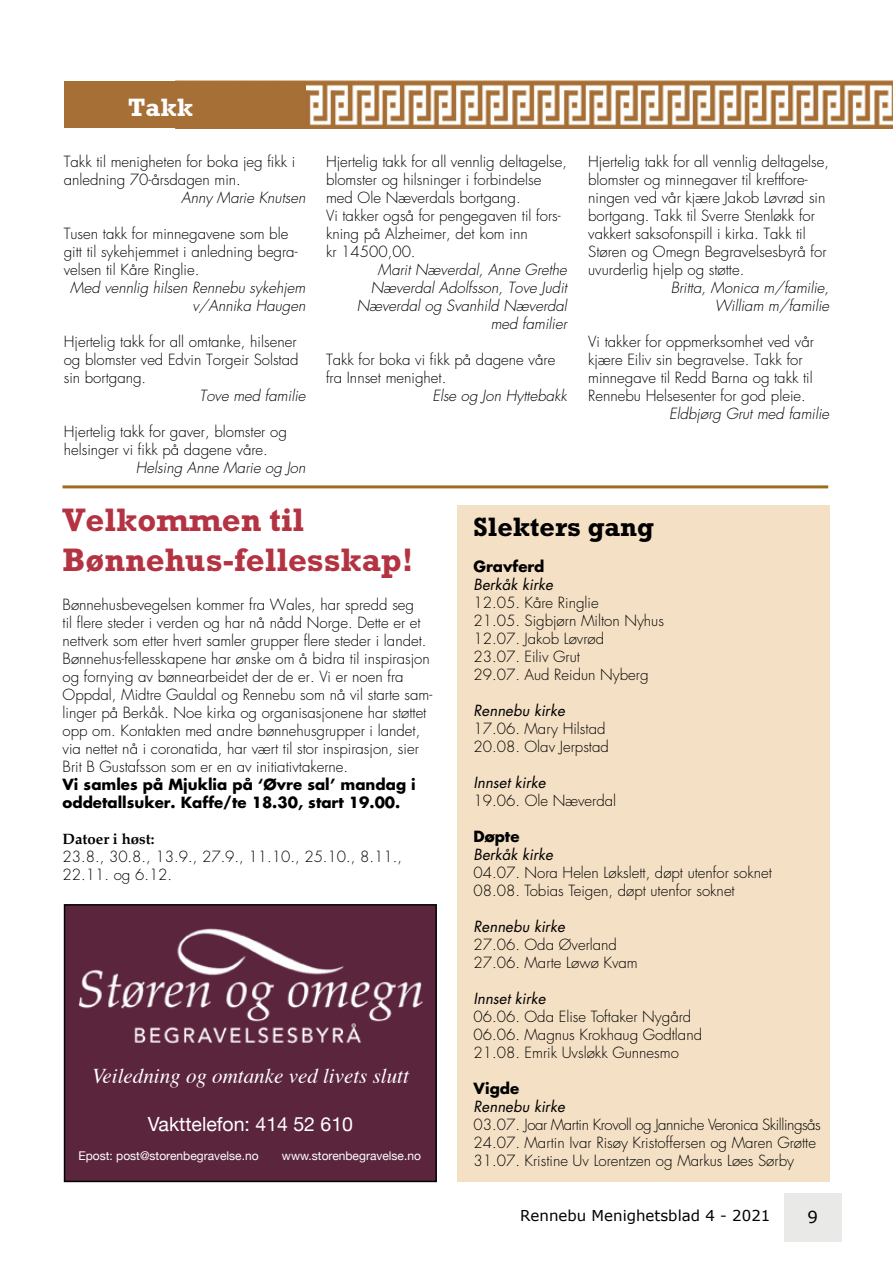
<style>
.page{position:relative;width:893px;height:1263px;background:#fff}
.page>*{position:absolute;margin:0;border:0;box-sizing:border-box;transform-origin:0 0}
.t1{font:700 33px/39.6px "Rockwell";color:#b43342}
.t2{font:700 27px "Rockwell";color:#000}
.t3{font:700 25.5px "Rockwell";color:#fff}
.t4{font:italic 21px "Times";color:#fff}
.t5{font:19.5px "Helvetica Neue";color:#fff}
.t6{font:16.5px "Verdana";color:#000}
.t7{font:300 15px/18px "Futura";color:#000}
.t8{font:italic 300 15px/18px "Futura";color:#000;text-align:right}
.t9{font:700 15px/18px "Futura";color:#000}
.t10{font:italic 15px "Futura";color:#000}
.t11{font:15px "Verdana";color:#000}
.t12{font:700 15px "Palatino";color:#000}
.t13{font:12px "Helvetica Neue";color:#fff}
</style>
<div class="page">
<div style="left:784px;top:1193px;width:57px;height:49px;background:#e9e9e8"></div>
<hr style="left:63px;top:485px;width:765px;height:3px;background:#9c6d1f">
<img style="left:305px;top:81px;width:588px;height:47px">
<div style="left:64px;top:81px;width:241px;height:47px;background:#a66f36"></div>
<div style="left:65px;top:905px;width:370px;height:276px;background:#5c253e"></div>
<img style="left:78px;top:928px;width:345px;height:116px">
<div style="left:64px;top:904px;width:373px;height:278px;border:2px solid #000"></div>
<div style="left:457px;top:506px;width:372px;height:676px;background:#f4e0c4"></div>
<h3 class="t3" style="left:128px;top:93px;width:67px">Takk</h3>
<p class="t7" style="left:64px;top:153px;width:233px">Takk til menigheten for boka jeg fikk i anledning 70-årsdagen min.</p>
<p class="t8" style="left:181px;top:189px;width:126px">Anny Marie Knutsen</p>
<p class="t7" style="left:64px;top:225px;width:235px">Tusen takk for minnegavene som ble gitt til sykehjemmet i anledning begra&shy;velsen til Kåre Ringlie.</p>
<p class="t8" style="left:70px;top:279px;width:237px">Med vennlig hilsen Rennebu sykehjem v/Annika Haugen</p>
<p class="t7" style="left:64px;top:333px;width:236px">Hjertelig takk for all omtanke, hilsener og blomster ved Edvin Torgeir Solstad sin bortgang.</p>
<p class="t8" style="left:200px;top:387px;width:107px">Tove med familie</p>
<p class="t7" style="left:64px;top:423px;width:225px">Hjertelig takk for gaver, blomster og helsinger vi fikk på dagene våre.</p>
<p class="t8" style="left:136px;top:459px;width:171px">Helsing Anne Marie og Jon</p>
<p class="t7" style="left:326px;top:153px;width:242px">Hjertelig takk for all vennlig deltagelse, blomster og hilsninger i forbindelse med Ole Næverdals bortgang.<br>Vi takker også for pengegaven til fors&shy;kning på Alzheimer, det kom inn<br>kr 14500,00.</p>
<p class="t8" style="left:357px;top:261px;width:212px">Marit Næverdal, Anne Grethe<br>Næverdal Adolfsson, Tove Judit<br>Næverdal og Svanhild Næverdal med familier</p>
<p class="t7" style="left:326px;top:351px;width:231px">Takk for boka vi fikk på dagene våre fra Innset menighet.</p>
<p class="t8" style="left:432px;top:387px;width:136px">Else og Jon Hyttebakk</p>
<p class="t7" style="left:588px;top:153px;width:242px">Hjertelig takk for all vennlig deltagelse, blomster og minnegaver til kreftfore&shy;ningen ved vår kjære Jakob Løvrød sin bortgang. Takk til Sverre Stenløkk for vakkert saksofonspill i kirka. Takk til Støren og Omegn Begravelsesbyrå for uvurderlig hjelp og støtte.</p>
<p class="t8" style="left:671px;top:279px;width:160px">Britta, Monica m/familie,<br>William m/familie</p>
<p class="t7" style="left:588px;top:333px;width:227px">Vi takker for oppmerksomhet ved vår kjære Eiliv sin begravelse. Takk for minnegave til Redd Barna og takk til Rennebu Helsesenter for god pleie.</p>
<p class="t8" style="left:669px;top:405px;width:161px">Eldbjørg Grut med familie</p>
<h1 class="t1" style="left:63px;top:500px;width:352px">Velkommen til<br>Bønnehus-fellesskap!</h1>
<p class="t7" style="left:63px;top:596px;width:371px">Bønnehusbevegelsen kommer fra Wales, har spredd seg<br>til flere steder i verden og har nå nådd Norge. Dette er et nettverk som etter hvert samler grupper flere steder i landet.<br>Bønnehus-fellesskapene har ønske om å bidra til inspirasjon og fornying av bønnearbeidet der de er. Vi er noen fra Oppdal, Midtre Gauldal og Rennebu som nå vil starte sam&shy;linger på Berkåk. Noe kirka og organisasjonene har støttet opp om. Kontakten med andre bønnehusgrupper i landet, via nettet nå i coronatida, har vært til stor inspirasjon, sier Brit B Gustafsson som er en av initiativtakerne.</p>
<p class="t9" style="left:63px;top:775px;width:355px">Vi samles på Mjuklia på ‘Øvre sal’ mandag i oddetallsuker. Kaffe/te 18.30, start 19.00.</p>
<p class="t12" style="left:63px;top:830px;width:94px">Datoer i høst:</p>
<p class="t7" style="left:63px;top:848px;width:341px">23.8., 30.8., 13.9., 27.9., 11.10., 25.10., 8.11.,<br>22.11. og 6.12.</p>
<h3 class="t4" style="left:92px;top:1057px;width:318px">Veiledning og omtanke ved livets slutt</h3>
<h3 class="t5" style="left:148px;top:1112px;width:207px">Vakttelefon: 414 52 610</h3>
<p class="t13" style="left:78px;top:1148px;width:182px">Epost: post@storenbegravelse.no</p>
<p class="t13" style="left:282px;top:1148px;width:140px">www.storenbegravelse.no</p>
<h2 class="t2" style="left:473px;top:511px;width:182px">Slekters gang</h2>
<p class="t9" style="left:473px;top:557px;width:72px">Gravferd</p>
<p class="t10" style="left:473px;top:575px;width:81px">Berkåk kirke</p>
<p class="t7" style="left:473px;top:594px;width:192px">12.05. Kåre Ringlie<br>21.05. Sigbjørn Milton Nyhus<br>12.07. Jakob Løvrød<br>23.07. Eiliv Grut<br>29.07. Aud Reidun Nyberg</p>
<p class="t10" style="left:473px;top:701px;width:93px">Rennebu kirke</p>
<p class="t7" style="left:473px;top:720px;width:137px">17.06. Mary Hilstad<br>20.08. Olav Jerpstad</p>
<p class="t10" style="left:473px;top:773px;width:74px">Innset kirke</p>
<p class="t7" style="left:473px;top:792px;width:144px">19.06. Ole Næverdal</p>
<p class="t9" style="left:473px;top:827px;width:47px">Døpte</p>
<p class="t10" style="left:473px;top:845px;width:81px">Berkåk kirke</p>
<p class="t7" style="left:473px;top:864px;width:300px">04.07. Nora Helen Løkslett, døpt utenfor soknet<br>08.08. Tobias Teigen, døpt utenfor soknet</p>
<p class="t10" style="left:473px;top:917px;width:93px">Rennebu kirke</p>
<p class="t7" style="left:473px;top:936px;width:166px">27.06. Oda Øverland<br>27.06. Marte Løwø Kvam</p>
<p class="t10" style="left:473px;top:989px;width:74px">Innset kirke</p>
<p class="t7" style="left:473px;top:1008px;width:230px">06.06. Oda Elise Toftaker Nygård<br>06.06. Magnus Krokhaug Godtland<br>21.08. Emrik Uvsløkk Gunnesmo</p>
<p class="t9" style="left:473px;top:1079px;width:47px">Vigde</p>
<p class="t10" style="left:473px;top:1097px;width:93px">Rennebu kirke</p>
<p class="t7" style="left:473px;top:1116px;width:349px">03.07. Joar Martin Krovoll og Janniche Veronica Skillingsås<br>24.07. Martin Ivar Risøy Kristoffersen og Maren Grøtte<br>31.07. Kristine Uv Lorentzen og Markus Løes Sørby</p>
<p class="t11" style="left:520px;top:1206px;width:252px">Rennebu Menighetsblad 4 - 2021</p>
<p class="t6" style="left:807px;top:1206px;width:12px">9</p>
</div>
